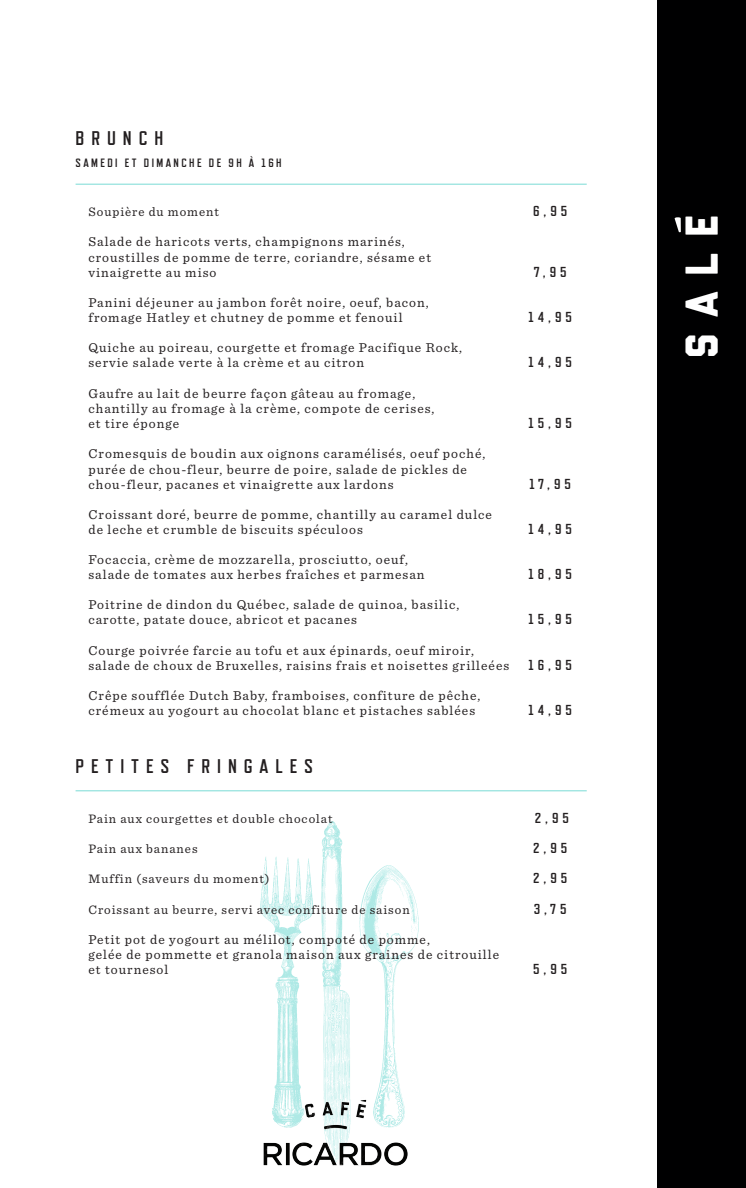
<style>
.page{position:relative;width:746px;height:1188px;background:#fff}
.page>*{position:absolute;margin:0;border:0;box-sizing:border-box;transform-origin:0 0}
.grosse_section_coté{font:800 46.05px "Liberator";color:#fff}
.section{font:700 19.65px "Refrigerator Deluxe";letter-spacing:.35em;color:#231f20}
.texte{font:700 14.4px "Refrigerator Deluxe";letter-spacing:.275em;color:#231f20}
.texte-2{font:13.5px/15.1px "Sentinel";letter-spacing:.075em;color:#231f20}
.texte-3{font:12.9px "Sentinel";letter-spacing:.075em;color:#231f20}
.section-2{font:700 12px "Refrigerator Deluxe";letter-spacing:.2em;color:#231f20}
</style>
<div class="page">
<div style="left:657px;top:0;width:88px;height:1188px;background:#000001"></div>
<svg style="left:674px;top:217px;width:6px;height:15px"></svg>
<img style="left:260px;top:821px;width:159px;height:238px">
<img style="left:263px;top:1059px;width:145px;height:107px">
<hr style="left:76px;top:184px;width:510px;height:1px;background:#79dbd5">
<hr style="left:76px;top:790px;width:510px;height:1px;background:#79dbd5">
<p class="section" style="left:76px;top:127px;width:89px">BRUNCH</p>
<p class="section-2" style="left:76px;top:155px;width:207px">SAMEDI ET DIMANCHE DE 9H À 16H</p>
<p class="texte-3" style="left:88px;top:204px;width:132px">Soupière du moment</p>
<p class="texte" style="left:533px;top:203px;width:36px">6,95</p>
<p class="texte-2" style="left:88px;top:234px;width:344px">Salade de haricots verts, champignons marinés, croustilles de pomme de terre, coriandre, sésame et vinaigrette au miso</p>
<p class="texte" style="left:533px;top:263px;width:34px">7,95</p>
<p class="texte-2" style="left:88px;top:294px;width:341px">Panini déjeuner au jambon forêt noire, oeuf, bacon, fromage Hatley et chutney de pomme et fenouil</p>
<p class="texte-2" style="left:88px;top:340px;width:375px">Quiche au poireau, courgette et fromage Pacifique Rock, servie salade verte à la crème et au citron</p>
<p class="texte-2" style="left:88px;top:385px;width:347px">Gaufre au lait de beurre façon gâteau au fromage, chantilly au fromage à la crème, compote de cerises, et tire éponge</p>
<p class="texte-2" style="left:88px;top:446px;width:398px">Cromesquis de boudin aux oignons caramélisés, oeuf poché, purée de chou-fleur, beurre de poire, salade de pickles de chou-fleur, pacanes et vinaigrette aux lardons</p>
<p class="texte-2" style="left:88px;top:506px;width:405px">Croissant doré, beurre de pomme, chantilly au caramel dulce de leche et crumble de biscuits spéculoos</p>
<p class="texte-2" style="left:88px;top:551px;width:337px">Focaccia, crème de mozzarella, prosciutto, oeuf, salade de tomates aux herbes fraîches et parmesan</p>
<p class="texte-2" style="left:88px;top:597px;width:372px">Poitrine de dindon du Québec, salade de quinoa, basilic, carotte, patate douce, abricot et pacanes</p>
<p class="texte-2" style="left:88px;top:642px;width:422px">Courge poivrée farcie au tofu et aux épinards, oeuf miroir, salade de choux de Bruxelles, raisins frais et noisettes grilleées</p>
<p class="texte-2" style="left:88px;top:688px;width:393px">Crêpe soufflée Dutch Baby, framboises, confiture de pêche, crémeux au yogourt au chocolat blanc et pistaches sablées</p>
<p class="section" style="left:76px;top:755px;width:239px">PETITES FRINGALES</p>
<p class="texte" style="left:528px;top:309px;width:45px">14,95</p>
<p class="texte" style="left:528px;top:354px;width:45px">14,95</p>
<p class="texte" style="left:528px;top:415px;width:45px">15,95</p>
<p class="texte" style="left:529px;top:475px;width:43px">17,95</p>
<p class="texte" style="left:528px;top:520px;width:45px">14,95</p>
<p class="texte" style="left:528px;top:566px;width:45px">18,95</p>
<p class="texte" style="left:528px;top:611px;width:45px">15,95</p>
<p class="texte" style="left:528px;top:656px;width:45px">16,95</p>
<p class="texte" style="left:528px;top:702px;width:45px">14,95</p>
<p class="texte-3" style="left:88px;top:810px;width:245px">Pain aux courgettes et double chocolat</p>
<p class="texte" style="left:534px;top:809px;width:36px">2,95</p>
<p class="texte-3" style="left:88px;top:841px;width:111px">Pain aux bananes</p>
<p class="texte" style="left:533px;top:840px;width:36px">2,95</p>
<p class="texte-3" style="left:88px;top:871px;width:182px">Muffin (saveurs du moment)</p>
<p class="texte" style="left:533px;top:870px;width:36px">2,95</p>
<p class="texte-3" style="left:88px;top:901px;width:322px">Croissant au beurre, servi avec confiture de saison</p>
<p class="texte" style="left:533px;top:900px;width:34px">3,75</p>
<p class="texte-2" style="left:88px;top:931px;width:412px">Petit pot de yogourt au mélilot, compoté de pomme,<br>gelée de pommette et granola maison aux graines de citrouille et tournesol</p>
<p class="texte" style="left:533px;top:961px;width:36px">5,95</p>
<p class="grosse_section_coté" style="left:685px;top:358px;width:145px;rotate:-90deg">SALE</p>
</div>
